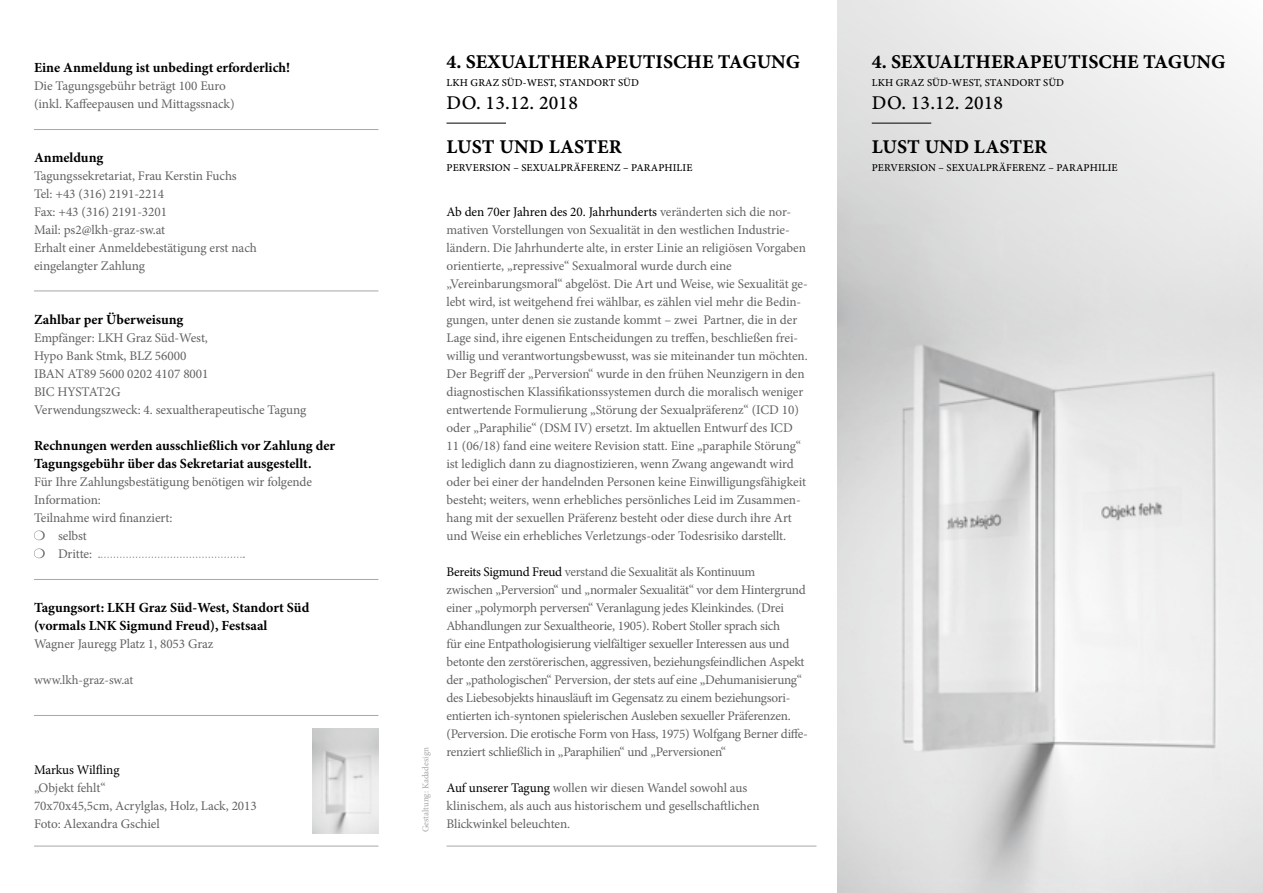
<style>
.page{position:relative;width:1263px;height:893px;background:#fff}
.page>*{position:absolute;margin:0;border:0;box-sizing:border-box;transform-origin:0 0}
.t1{font:19.5px "Minion Pro Bold Capt";color:#000}
.t2{font:19.5px "Minion Pro Medium Capt";letter-spacing:.01em;color:#000}
.t3{font:700 13.95px/18px "Minion Pro";color:#000}
.t4{font:13.2px/18px "Minion Pro";letter-spacing:-.01em;color:#626261}
.t5{font:13.2px "Minion Pro";letter-spacing:-.01em;color:#000}
.t6{font:12.75px "Minion Pro";color:#626261}
.t7{font:10.5px "Minion Pro Medium Capt";letter-spacing:.01em;color:#000}
.t8{font:9px "Minion Pro";color:#a7a7a8}
.s1{color:#000}
</style>
<div class="page">
<img style="left:838px;top:0;width:425px;height:893px">
<svg style="left:34px;top:530px;width:11px;height:10px"></svg>
<svg style="left:34px;top:548px;width:11px;height:10px"></svg>
<svg style="left:99px;top:557px;width:145px;height:1px"></svg>
<hr style="left:872px;top:123px;width:59px;height:1px;background:#000">
<hr style="left:446px;top:123px;width:60px;height:1px;background:#000">
<hr style="left:34px;top:579px;width:344px;height:1px;background:#a7a7a8">
<hr style="left:34px;top:715px;width:344px;height:1px;background:#a7a7a8">
<hr style="left:34px;top:291px;width:344px;height:1px;background:#a7a7a8">
<hr style="left:34px;top:129px;width:344px;height:1px;background:#a7a7a8">
<img style="left:313px;top:729px;width:65px;height:105px">
<hr style="left:446px;top:846px;width:370px;height:1px;background:#a7a7a8">
<hr style="left:34px;top:846px;width:344px;height:1px;background:#a7a7a8">
<p class="t3" style="left:34px;top:58px;width:258px">Eine Anmeldung ist unbedingt erforderlich!</p>
<p class="t4" style="left:34px;top:77px;width:202px">Die Tagungsgebühr beträgt 100 Euro (inkl. Kaffeepausen und Mittagssnack)</p>
<p class="t3" style="left:34px;top:148px;width:71px">Anmeldung</p>
<p class="t4" style="left:34px;top:167px;width:224px">Tagungssekretariat, Frau Kerstin Fuchs<br>Tel: +43 (316) 2191-2214<br>Fax: +43 (316) 2191-3201<br>Mail: ps2@lkh-graz-sw.at<br>Erhalt einer Anmeldebestätigung erst nach eingelangter Zahlung</p>
<p class="t3" style="left:34px;top:310px;width:151px">Zahlbar per Überweisung</p>
<p class="t4" style="left:34px;top:329px;width:274px">Empfänger: LKH Graz Süd-West,<br>Hypo Bank Stmk, BLZ 56000<br>IBAN AT89 5600 0202 4107 8001<br>BIC HYSTAT2G<br>Verwendungszweck: 4. sexualtherapeutische Tagung</p>
<p class="t3" style="left:34px;top:436px;width:303px">Rechnungen werden ausschließlich vor Zahlung der<br>Tagungsgebühr über das Sekretariat ausgestellt.</p>
<p class="t4" style="left:34px;top:473px;width:280px">Für Ihre Zahlungsbestätigung benötigen wir folgende</p>
<p class="t4" style="left:34px;top:491px;width:68px">Information:</p>
<p class="t4" style="left:34px;top:509px;width:140px">Teilnahme wird finanziert:</p>
<p class="t4" style="left:58px;top:527px;width:30px">selbst</p>
<p class="t4" style="left:58px;top:545px;width:36px">Dritte:</p>
<p class="t3" style="left:34px;top:598px;width:277px">Tagungsort: LKH Graz Süd-West, Standort Süd (vormals LNK Sigmund Freud), Festsaal</p>
<p class="t4" style="left:34px;top:635px;width:181px">Wagner Jauregg Platz 1, 8053 Graz</p>
<p class="t6" style="left:34px;top:671px;width:101px">www.lkh-graz-sw.at</p>
<p class="t5" style="left:34px;top:761px;width:87px">Markus Wilfling</p>
<p class="t4" style="left:34px;top:779px;width:224px">„Objekt fehlt“<br>70x70x45,5cm, Acrylglas, Holz, Lack, 2013<br>Foto: Alexandra Gschiel</p>
<p class="t8" style="left:419px;top:832px;width:87px;rotate:-90deg">Gestaltung: Kadadesign</p>
<h1 class="t1" style="left:447px;top:50px;width:355px">4. SEXUALTHERAPEUTISCHE TAGUNG</h1>
<p class="t7" style="left:447px;top:77px;width:194px">LKH GRAZ SÜD-WEST, STANDORT SÜD</p>
<h1 class="t2" style="left:447px;top:91px;width:133px">DO. 13.12. 2018</h1>
<h1 class="t1" style="left:447px;top:135px;width:177px">LUST UND LASTER</h1>
<p class="t7" style="left:447px;top:161px;width:247px">PERVERSION – SEXUALPRÄFERENZ – PARAPHILIE</p>
<p class="t4" style="left:446px;top:203px;width:363px"><span class="s1">Ab den 70er Jahren des 20. Jahrhunderts</span> veränderten sich die nor&shy;mativen Vorstellungen von Sexualität in den westlichen Industrie&shy;ländern. Die Jahrhunderte alte, in erster Linie an religiösen Vorgaben orientierte, „repressive“ Sexualmoral wurde durch eine „Vereinbarungsmoral“ abgelöst. Die Art und Weise, wie Sexualität ge&shy;lebt wird, ist weitgehend frei wählbar, es zählen viel mehr die Bedin&shy;gungen, unter denen sie zustande kommt – zwei Partner, die in der Lage sind, ihre eigenen Entscheidungen zu treffen, beschließen frei&shy;willig und verantwortungsbewusst, was sie miteinander tun möchten.<br>Der Begriff der „Perversion“ wurde in den frühen Neunzigern in den diagnostischen Klassifikationssystemen durch die moralisch weniger entwertende Formulierung „Störung der Sexualpräferenz“ (ICD 10) oder „Paraphilie“ (DSM IV) ersetzt. Im aktuellen Entwurf des ICD 11 (06/18) fand eine weitere Revision statt. Eine „paraphile Störung“ ist lediglich dann zu diagnostizieren, wenn Zwang angewandt wird oder bei einer der handelnden Personen keine Einwilligungsfähigkeit besteht; weiters, wenn erhebliches persönliches Leid im Zusammen&shy;hang mit der sexuellen Präferenz besteht oder diese durch ihre Art und Weise ein erhebliches Verletzungs-oder Todesrisiko darstellt.</p>
<p class="t4" style="left:446px;top:563px;width:363px"><span class="s1">Bereits Sigmund Freud</span> verstand die Sexualität als Kontinuum<br>zwischen „Perversion“ und „normaler Sexualität“ vor dem Hintergrund einer „polymorph perversen“ Veranlagung jedes Kleinkindes. (Drei Abhandlungen zur Sexualtheorie, 1905). Robert Stoller sprach sich<br>für eine Entpathologisierung vielfältiger sexueller Interessen aus und betonte den zerstörerischen, aggressiven, beziehungsfeindlichen Aspekt der „pathologischen“ Perversion, der stets auf eine „Dehumanisierung“ des Liebesobjekts hinausläuft im Gegensatz zu einem beziehungsori&shy;entierten ich-syntonen spielerischen Ausleben sexueller Präferenzen. (Perversion. Die erotische Form von Hass, 1975) Wolfgang Berner diffe&shy;renziert schließlich in „Paraphilien“ und „Perversionen“</p>
<p class="t4" style="left:446px;top:779px;width:315px"><span class="s1">Auf unserer Tagung</span> wollen wir diesen Wandel sowohl aus klinischem, als auch aus historischem und gesellschaftlichen<br>Blickwinkel beleuchten.</p>
<h1 class="t1" style="left:872px;top:50px;width:355px">4. SEXUALTHERAPEUTISCHE TAGUNG</h1>
<p class="t7" style="left:872px;top:77px;width:194px">LKH GRAZ SÜD-WEST, STANDORT SÜD</p>
<h1 class="t2" style="left:872px;top:91px;width:133px">DO. 13.12. 2018</h1>
<h1 class="t1" style="left:872px;top:135px;width:177px">LUST UND LASTER</h1>
<p class="t7" style="left:872px;top:161px;width:247px">PERVERSION – SEXUALPRÄFERENZ – PARAPHILIE</p>
</div>
